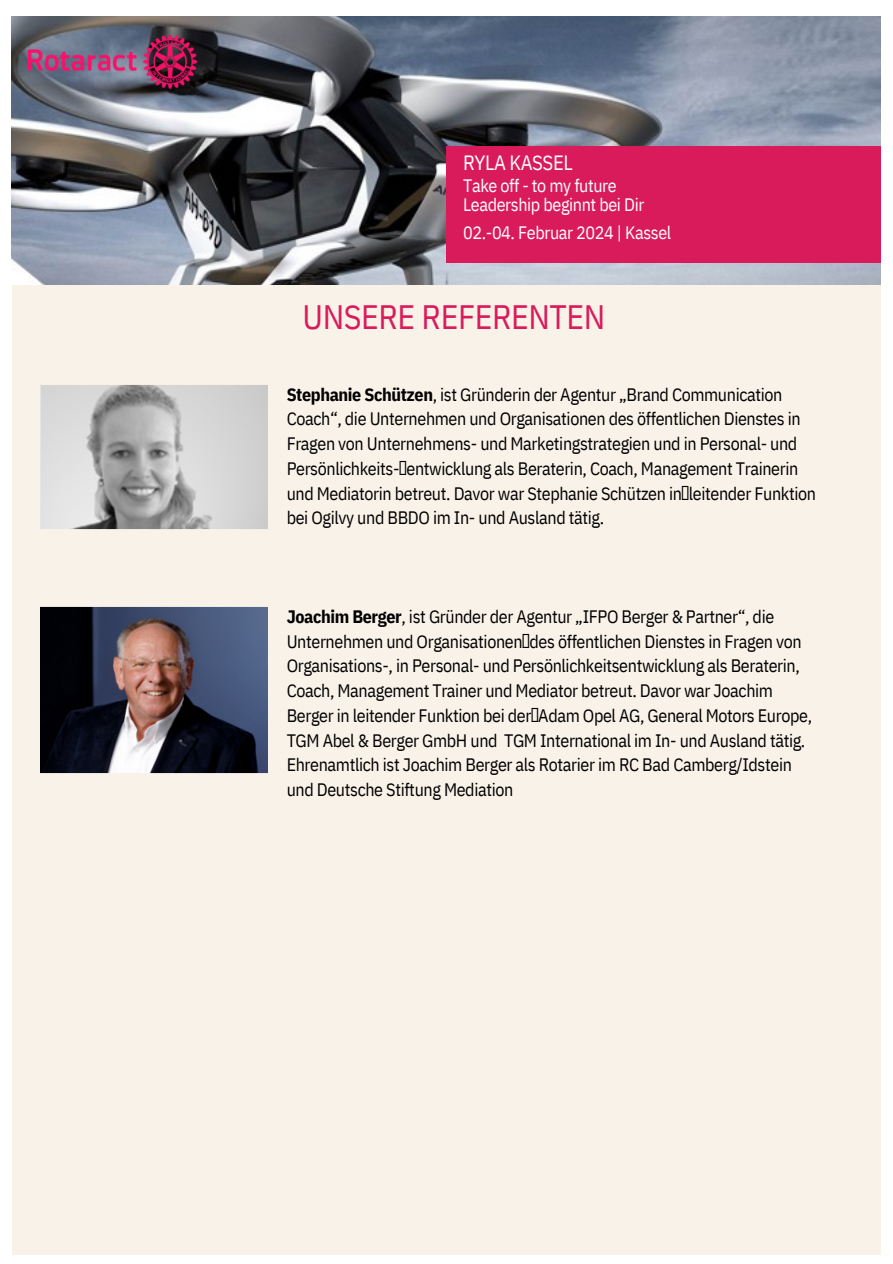
<style>
.page{position:relative;width:893px;height:1264px;background:#fff}
.page>*{position:absolute;margin:0;border:0;box-sizing:border-box;transform-origin:0 0}
.t1{font:33.75px "IBM Plex Sans Cond";letter-spacing:-.015em;color:#d91b5c}
.t2{font:20.55px "IBM Plex Sans Cond";letter-spacing:-.02em;color:#fff}
.t3{font:18px/24.8px "IBM Plex Sans Cond";letter-spacing:-.02em;color:#000}
.t4{font:18px "IBM Plex Sans Cond";letter-spacing:-.02em;color:#fff}
.s1{font-weight:700}
</style>
<div class="page">
<div style="left:13px;top:28px;width:867px;height:1226px;background:#f9f2e8"></div>
<img style="left:12px;top:16px;width:868px;height:268px">
<div style="left:446px;top:146px;width:434px;height:116px;background:#d91b5c"></div>
<img style="left:12px;top:19px;width:201px;height:86px">
<img style="left:40px;top:606px;width:227px;height:167px">
<img style="left:40px;top:384px;width:227px;height:145px">
<p class="t2" style="left:463px;top:149px;width:111px">RYLA KASSEL</p>
<p class="t4" style="left:463px;top:173px;width:155px">Take off - to my future</p>
<p class="t4" style="left:463px;top:192px;width:183px">Leadership beginnt bei Dir</p>
<p class="t4" style="left:463px;top:221px;width:210px">02.-04. Februar 2024 | Kassel</p>
<p class="t1" style="left:302px;top:295px;width:304px">UNSERE REFERENTEN</p>
<p class="t3" style="left:286px;top:381px;width:531px"><span class="s1">Stephanie Schützen</span>, ist Gründerin der Agentur „Brand Communication Coach“, die Unternehmen und Organisationen des öffentlichen Dienstes in Fragen von Unternehmens- und Marketingstrategien und in Personal- und Persönlichkeits- entwicklung als Beraterin, Coach, Management Trainerin und Mediatorin betreut. Davor war Stephanie Schützen in leitender Funktion bei Ogilvy und BBDO im In- und Ausland tätig.</p>
<p class="t3" style="left:286px;top:604px;width:527px"><span class="s1">Joachim Berger</span>, ist Gründer der Agentur „IFPO Berger &amp; Partner“, die Unternehmen und Organisationen des öffentlichen Dienstes in Fragen von Organisations-, in Personal- und Persönlichkeitsentwicklung als Beraterin, Coach, Management Trainer und Mediator betreut. Davor war Joachim Berger in leitender Funktion bei der Adam Opel AG, General Motors Europe, TGM Abel &amp; Berger GmbH und TGM International im In- und Ausland tätig.<br>Ehrenamtlich ist Joachim Berger als Rotarier im RC Bad Camberg/Idstein und Deutsche Stiftung Mediation</p>
</div>
